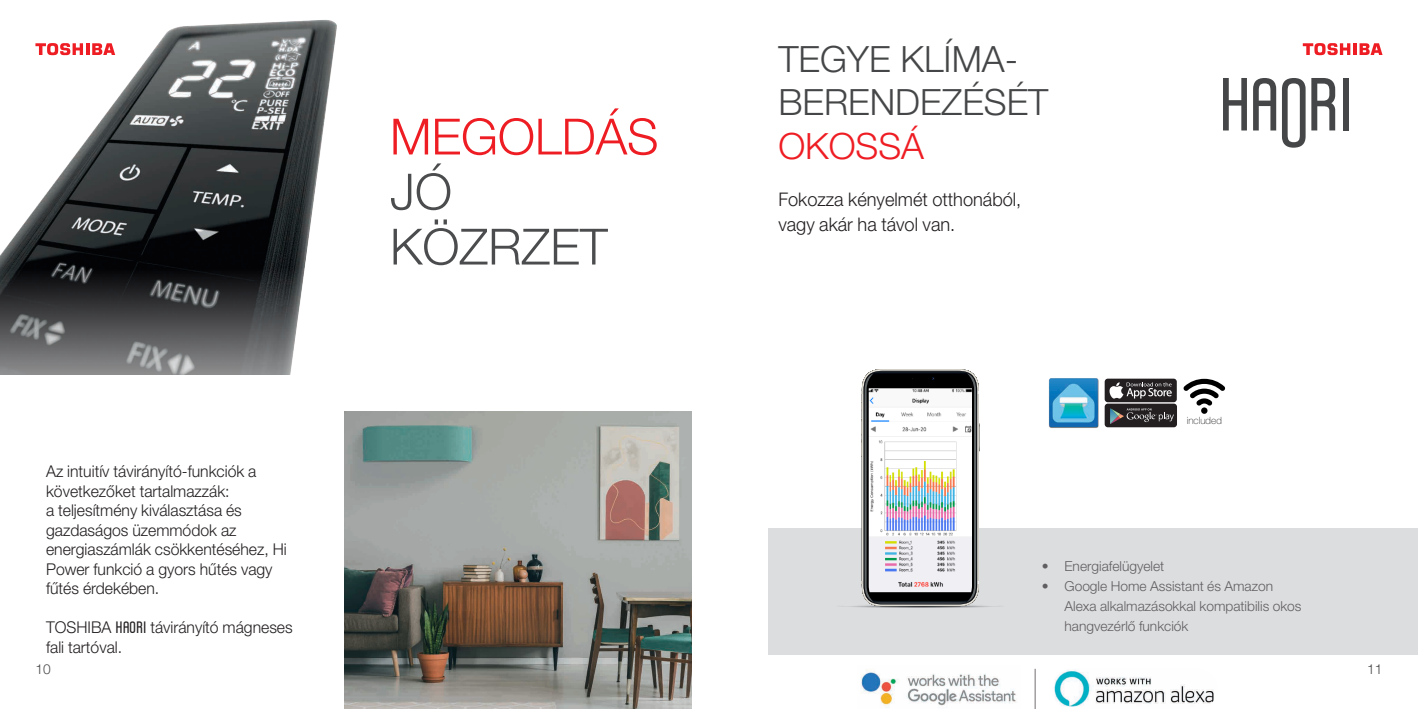
<style>
.page{position:relative;width:1418px;height:709px;background:#fff}
.page>*{position:absolute;margin:0;border:0;box-sizing:border-box;transform-origin:0 0}
.t1{font:300 50px/55px "Helvetica Neue LT Pro";color:#4b4c4d}
.t2{font:300 50px "Helvetica Neue LT Pro";letter-spacing:-.005em;color:#ee1d23}
.t3{font:300 36.25px/43.5px "Helvetica Neue LT Pro";color:#454647}
.t4{font:300 18.75px/25px "Helvetica Neue LT Pro";color:#231f20}
.t5{font:300 16.25px/19.5px "Helvetica Neue LT Pro";color:#231f20}
.t6{font:300 13.75px/20px "Helvetica Neue LT Pro";color:#615e62}
.t7{font:300 13.75px "Helvetica Neue LT Pro";color:#4b4c4d}
.t8{font:100 10px "Helvetica Neue LT Pro";color:#231f20}
.s1{font-family:"Norway";font-weight:700}
.s2{color:#ee1d23}
</style>
<div class="page">
<img style="left:0;top:20px;width:337px;height:354px">
<img style="left:1049px;top:378px;width:50px;height:50px">
<div style="left:1104px;top:403px;width:72px;height:24px;background:#231f20;border-radius:3px"></div>
<svg style="left:1110px;top:408px;width:63px;height:16px"></svg>
<div style="left:1104px;top:378px;width:72px;height:24px;background:#231f20;border-radius:3px"></div>
<svg style="left:1109px;top:382px;width:62px;height:16px"></svg>
<img style="left:1051px;top:668px;width:166px;height:41px;border-radius:20px">
<img style="left:861px;top:669px;width:155px;height:39px">
<hr style="left:1034px;top:668px;width:1px;height:41px;background:#756e72">
<img style="left:344px;top:411px;width:347px;height:298px">
<div style="left:768px;top:528px;width:649px;height:126px;background:#dcdddf"></div>
<svg style="left:835px;top:604px;width:170px;height:4px"></svg>
<svg style="left:861px;top:369px;width:118px;height:237px"></svg>
<svg style="left:1223px;top:78px;width:23px;height:52px"></svg>
<svg style="left:1253px;top:78px;width:52px;height:70px"></svg>
<svg style="left:1311px;top:78px;width:24px;height:52px"></svg>
<div style="left:1342px;top:78px;width:6px;height:52px;background:#454647"></div>
<svg style="left:1183px;top:379px;width:42px;height:27px"></svg>
<div style="left:1201px;top:407px;width:6px;height:7px;background:#000001;border-radius:50%"></div>
<svg style="left:1302px;top:43px;width:80px;height:12px"></svg>
<svg style="left:35px;top:43px;width:80px;height:12px"></svg>
<p class="t5" style="left:46px;top:461px;width:242px">Az intuitív távirányító-funkciók a következőket tartalmazzák:<br>a teljesítmény kiválasztása és gazdaságos üzemmódok az energiaszámlák csökkentéséhez, Hi<br>Power funkció a gyors hűtés vagy fűtés érdekében.</p>
<p class="t5" style="left:46px;top:617px;width:248px">TOSHIBA <span class="s1">HAORI</span> távirányító mágneses fali tartóval.</p>
<p class="t2" style="left:390px;top:106px;width:270px">MEGOLDÁS</p>
<p class="t1" style="left:390px;top:163px;width:219px">JÓ<br>KÖZRZET</p>
<p class="t3" style="left:778px;top:37px;width:271px">TEGYE KLÍMA-<br>BERENDEZÉSÉT<br><span class="s2">OKOSSÁ</span></p>
<p class="t4" style="left:778px;top:186px;width:244px">Fokozza kényelmét otthonából, vagy akár ha távol van.</p>
<p class="t8" style="left:1186px;top:415px;width:37px">included</p>
<p class="t6" style="left:1041px;top:556px;width:124px">• Energiafelügyelet</p>
<p class="t6" style="left:1064px;top:576px;width:238px;text-indent:-22px">• Google Home Assistant és Amazon<br>Alexa alkalmazásokkal kompatibilis okos hangvezérlő funkciók</p>
<p class="t7" style="left:35px;top:660px;width:17px">10</p>
<p class="t7" style="left:1367px;top:660px;width:17px">11</p>
</div>
